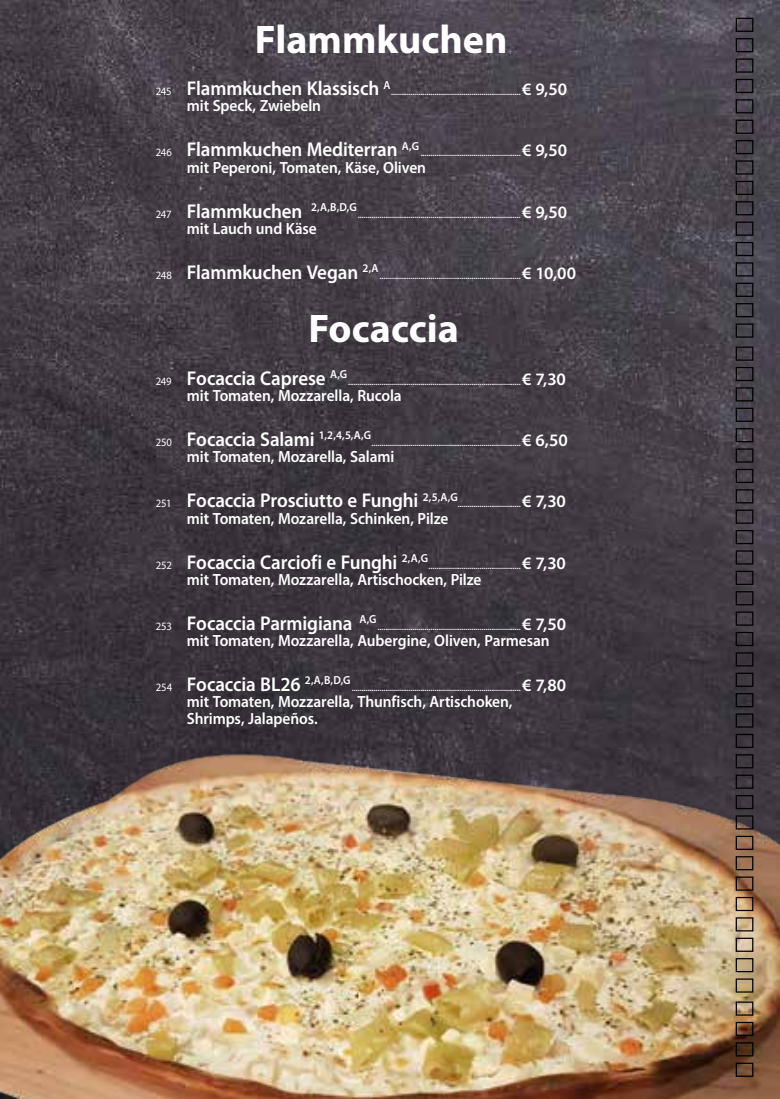
<style>
.page{position:relative;width:780px;height:1099px;background:#fff}
.page>*{position:absolute;margin:0;border:0;box-sizing:border-box;transform-origin:0 0}
.t1{font:700 40px "Myriad Pro";color:#fff}
.t2{font:600 20px "Myriad Pro";letter-spacing:-.01em;color:#fff;scale:.95 1}
.t3{font:600 16.25px/16.2px "Myriad Pro";letter-spacing:-.005em;color:#fff;scale:.95 1}
.t4{font:600 8.75px "Myriad Pro";color:#fff;scale:.95 1}
.s1{font-weight:400;font-size:11.25px}
.s2{font-size:17.5px}
</style>
<div class="page">
<img style="left:0;top:0;width:780px;height:629px">
<img style="left:0;top:629px;width:780px;height:469px">
<div style="left:735px;top:18px;width:18px;height:14px;border:1px solid #000"></div>
<div style="left:735px;top:38px;width:18px;height:14px;border:1px solid #000"></div>
<div style="left:735px;top:79px;width:18px;height:14px;border:1px solid #000"></div>
<div style="left:735px;top:58px;width:18px;height:15px;border:1px solid #000"></div>
<div style="left:735px;top:99px;width:18px;height:14px;border:1px solid #000"></div>
<div style="left:735px;top:120px;width:18px;height:14px;border:1px solid #000"></div>
<div style="left:735px;top:160px;width:18px;height:15px;border:1px solid #000"></div>
<div style="left:735px;top:140px;width:18px;height:14px;border:1px solid #000"></div>
<div style="left:735px;top:181px;width:18px;height:14px;border:1px solid #000"></div>
<div style="left:735px;top:201px;width:18px;height:14px;border:1px solid #000"></div>
<div style="left:735px;top:242px;width:18px;height:14px;border:1px solid #000"></div>
<div style="left:735px;top:221px;width:18px;height:15px;border:1px solid #000"></div>
<div style="left:735px;top:262px;width:18px;height:14px;border:1px solid #000"></div>
<div style="left:735px;top:283px;width:18px;height:14px;border:1px solid #000"></div>
<div style="left:735px;top:323px;width:18px;height:15px;border:1px solid #000"></div>
<div style="left:735px;top:303px;width:18px;height:14px;border:1px solid #000"></div>
<div style="left:735px;top:346px;width:18px;height:15px;border:1px solid #000"></div>
<div style="left:735px;top:367px;width:18px;height:14px;border:1px solid #000"></div>
<div style="left:735px;top:407px;width:18px;height:15px;border:1px solid #000"></div>
<div style="left:735px;top:387px;width:18px;height:14px;border:1px solid #000"></div>
<div style="left:735px;top:428px;width:18px;height:14px;border:1px solid #000"></div>
<div style="left:735px;top:448px;width:18px;height:14px;border:1px solid #000"></div>
<div style="left:735px;top:489px;width:18px;height:14px;border:1px solid #000"></div>
<div style="left:735px;top:469px;width:18px;height:14px;border:1px solid #000"></div>
<div style="left:735px;top:509px;width:18px;height:15px;border:1px solid #000"></div>
<div style="left:735px;top:530px;width:18px;height:14px;border:1px solid #000"></div>
<div style="left:735px;top:570px;width:18px;height:15px;border:1px solid #000"></div>
<div style="left:735px;top:550px;width:18px;height:14px;border:1px solid #000"></div>
<div style="left:735px;top:591px;width:18px;height:14px;border:1px solid #000"></div>
<div style="left:735px;top:611px;width:18px;height:14px;border:1px solid #000"></div>
<div style="left:735px;top:652px;width:18px;height:14px;border:1px solid #000"></div>
<div style="left:735px;top:632px;width:18px;height:14px;border:1px solid #000"></div>
<div style="left:735px;top:672px;width:18px;height:15px;border:1px solid #000"></div>
<div style="left:735px;top:693px;width:18px;height:14px;border:1px solid #000"></div>
<div style="left:735px;top:733px;width:18px;height:15px;border:1px solid #000"></div>
<div style="left:735px;top:713px;width:18px;height:14px;border:1px solid #000"></div>
<div style="left:735px;top:754px;width:18px;height:14px;border:1px solid #000"></div>
<div style="left:735px;top:774px;width:18px;height:14px;border:1px solid #000"></div>
<div style="left:735px;top:815px;width:18px;height:14px;border:1px solid #000"></div>
<div style="left:735px;top:795px;width:18px;height:14px;border:1px solid #000"></div>
<div style="left:735px;top:835px;width:18px;height:15px;border:1px solid #000"></div>
<div style="left:735px;top:856px;width:18px;height:14px;border:1px solid #000"></div>
<div style="left:735px;top:896px;width:18px;height:15px;border:1px solid #000"></div>
<div style="left:735px;top:876px;width:18px;height:14px;border:1px solid #000"></div>
<div style="left:735px;top:917px;width:18px;height:14px;border:1px solid #000"></div>
<div style="left:735px;top:937px;width:18px;height:14px;border:1px solid #000"></div>
<div style="left:735px;top:978px;width:18px;height:14px;border:1px solid #000"></div>
<div style="left:735px;top:958px;width:18px;height:14px;border:1px solid #000"></div>
<div style="left:735px;top:1001px;width:18px;height:14px;border:1px solid #000"></div>
<div style="left:735px;top:1021px;width:18px;height:15px;border:1px solid #000"></div>
<div style="left:735px;top:1062px;width:18px;height:14px;border:1px solid #000"></div>
<div style="left:735px;top:1042px;width:18px;height:14px;border:1px solid #000"></div>
<h1 class="t1" style="left:255px;top:17px;width:254px">Flammkuchen</h1>
<h2 class="t2" style="left:156px;top:77px;width:249px"><span class="s1">245</span> Flammkuchen Klassisch <sup>A</sup></h2>
<p class="t4" style="left:391px;top:87px;width:187px">.................................................................. <span class="s2">€ 9,50</span></p>
<h3 class="t3" style="left:187px;top:98px;width:143px">mit Speck, Zwiebeln</h3>
<h2 class="t2" style="left:156px;top:139px;width:279px"><span class="s1">246</span> Flammkuchen Mediterran <sup>A,G</sup></h2>
<p class="t4" style="left:420px;top:149px;width:156px">................................................... <span class="s2">€ 9,50</span></p>
<h3 class="t3" style="left:187px;top:159px;width:253px">mit Peperoni, Tomaten, Käse, Oliven</h3>
<h2 class="t2" style="left:156px;top:200px;width:213px"><span class="s1">247</span> Flammkuchen <sup>2,A,B,D,G</sup></h2>
<p class="t4" style="left:358px;top:210px;width:222px">................................................................................... <span class="s2">€ 9,50</span></p>
<h3 class="t3" style="left:187px;top:221px;width:138px">mit Lauch und Käse</h3>
<h2 class="t2" style="left:156px;top:261px;width:236px"><span class="s1">248</span> Flammkuchen Vegan <sup>2,A</sup></h2>
<p class="t4" style="left:379px;top:271px;width:208px">........................................................................ <span class="s2">€ 10,00</span></p>
<h1 class="t1" style="left:308px;top:306px;width:152px">Focaccia</h1>
<h2 class="t2" style="left:156px;top:367px;width:203px"><span class="s1">249</span> Focaccia Caprese <sup>A,G</sup></h2>
<p class="t4" style="left:348px;top:377px;width:231px">........................................................................................ <span class="s2">€ 7,30</span></p>
<h3 class="t3" style="left:187px;top:387px;width:228px">mit Tomaten, Mozzarella, Rucola</h3>
<h2 class="t2" style="left:156px;top:428px;width:228px"><span class="s1">250</span> Focaccia Salami <sup>1,2,4,5,A,G</sup></h2>
<p class="t4" style="left:371px;top:438px;width:208px">............................................................................ <span class="s2">€ 6,50</span></p>
<h3 class="t3" style="left:187px;top:449px;width:220px">mit Tomaten, Mozarella, Salami</h3>
<h2 class="t2" style="left:156px;top:489px;width:319px"><span class="s1">251</span> Focaccia Prosciutto e Funghi <sup>2,5,A,G</sup></h2>
<p class="t4" style="left:458px;top:499px;width:115px">................................ <span class="s2">€ 7,30</span></p>
<h3 class="t3" style="left:187px;top:510px;width:277px">mit Tomaten, Mozarella, Schinken, Pilze</h3>
<h2 class="t2" style="left:156px;top:551px;width:288px"><span class="s1">252</span> Focaccia Carciofi e Funghi <sup>2,A,G</sup></h2>
<p class="t4" style="left:428px;top:561px;width:146px">............................................... <span class="s2">€ 7,30</span></p>
<h3 class="t3" style="left:187px;top:571px;width:311px">mit Tomaten, Mozzarella, Artischocken, Pilze</h3>
<h2 class="t2" style="left:156px;top:612px;width:234px"><span class="s1">253</span> Focaccia Parmigiana <sup>A,G</sup></h2>
<p class="t4" style="left:377px;top:622px;width:200px">......................................................................... <span class="s2">€ 7,50</span></p>
<h3 class="t3" style="left:187px;top:632px;width:383px">mit Tomaten, Mozzarella, Aubergine, Oliven, Parmesan</h3>
<h2 class="t2" style="left:156px;top:673px;width:207px"><span class="s1">254</span> Focaccia BL26 <sup>2,A,B,D,G</sup></h2>
<p class="t4" style="left:352px;top:683px;width:227px">...................................................................................... <span class="s2">€ 7,80</span></p>
<h3 class="t3" style="left:187px;top:694px;width:344px">mit Tomaten, Mozzarella, Thunfisch, Artischoken,<br>Shrimps, Jalapeños.</h3>
</div>
